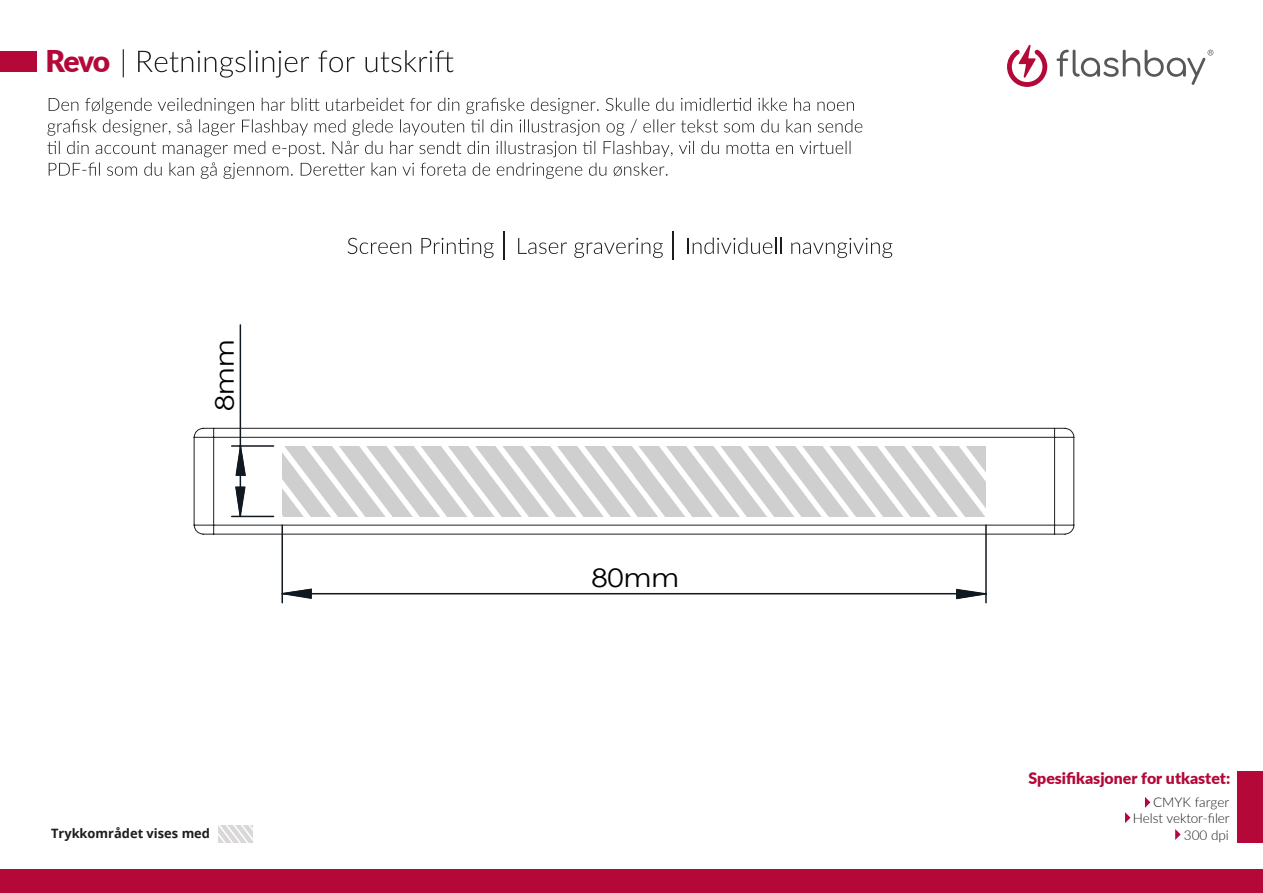
<style>
.page{position:relative;width:1263px;height:893px;background:#fff}
.page>*{position:absolute;margin:0;border:0;box-sizing:border-box;transform-origin:0 0}
.t1{font:900 30px "Lato";color:#b30838}
.t2{font:25.65px "Century Gothic";color:#000;scale:1.15 1}
.t3{font:900 15.9px "Lato";color:#b30838}
.t4{font:300 13.5px/16.4px "Lato";color:#1d1d1b;text-align:right}
.t5{font:700 12.9px "Open Sans";color:#1d1d1b}
</style>
<div class="page">
<svg style="left:218px;top:825px;width:35px;height:17px"></svg>
<div style="left:1px;top:869px;width:1262px;height:24px;background:#b30838"></div>
<svg style="left:1007px;top:44px;width:40px;height:43px"></svg>
<svg style="left:1057px;top:50px;width:156px;height:35px"></svg>
<div style="left:0;top:51px;width:37px;height:21px;background:#b30838"></div>
<svg style="left:47px;top:98px;width:815px;height:81px"></svg>
<div style="left:1238px;top:771px;width:25px;height:71px;background:#b30838"></div>
<svg style="left:1145px;top:797px;width:5px;height:11px"></svg>
<svg style="left:1125px;top:812px;width:6px;height:11px"></svg>
<svg style="left:1175px;top:829px;width:6px;height:11px"></svg>
<svg style="left:123px;top:49px;width:331px;height:29px"></svg>
<svg style="left:348px;top:238px;width:63px;height:16px"></svg>
<svg style="left:421px;top:238px;width:73px;height:20px"></svg>
<svg style="left:504px;top:231px;width:1px;height:28px"></svg>
<svg style="left:518px;top:238px;width:49px;height:16px"></svg>
<svg style="left:574px;top:238px;width:89px;height:20px"></svg>
<svg style="left:673px;top:231px;width:1px;height:28px"></svg>
<svg style="left:687px;top:237px;width:94px;height:17px"></svg>
<svg style="left:791px;top:238px;width:101px;height:20px"></svg>
<hr style="left:985px;top:525px;width:2px;height:78px;background:#101820">
<hr style="left:282px;top:525px;width:1px;height:78px;background:#101820">
<hr style="left:240px;top:325px;width:1px;height:121px;background:#101820">
<svg style="left:281px;top:588px;width:706px;height:12px"></svg>
<svg style="left:193px;top:427px;width:882px;height:108px"></svg>
<h1 class="t1" style="left:45px;top:38px;width:66px">Revo</h1>
<h2 class="t2" style="left:207px;top:411px;width:64px;rotate:-90deg">8mm</h2>
<p class="t5" style="left:51px;top:824px;width:161px">Trykkområdet vises med</p>
<h2 class="t2" style="left:591px;top:560px;width:78px">80mm</h2>
<p class="t3" style="left:1028px;top:766px;width:203px">Spesifikasjoner for utkastet:</p>
<p class="t4" style="left:1133px;top:794px;width:98px">CMYK farger<br>Helst vektor-filer<br>300 dpi</p>
</div>
